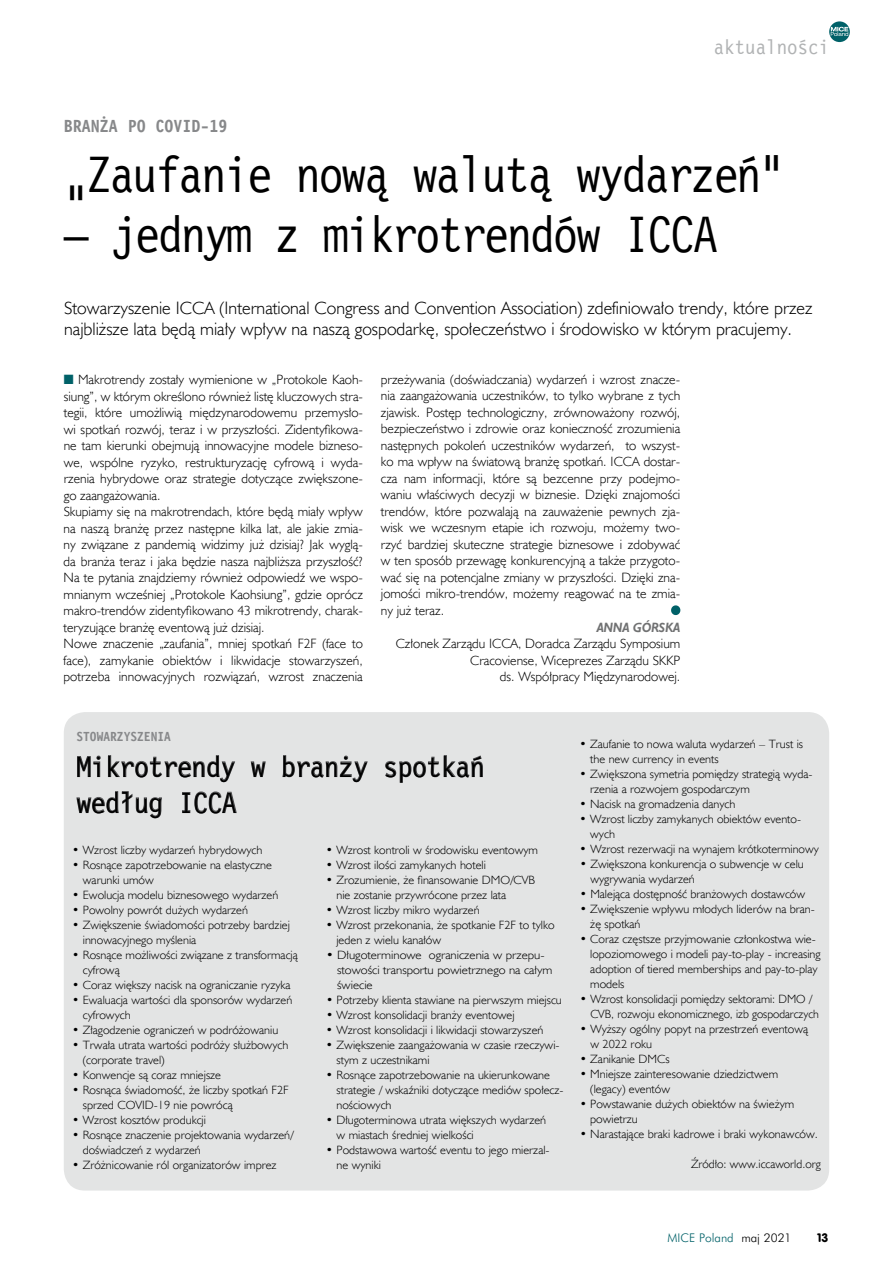
<style>
.page{position:relative;width:893px;height:1263px;background:#fff}
.page>*{position:absolute;margin:0;border:0;box-sizing:border-box;transform-origin:0 0}
.t1{font:52.5px "Lettr Goth 12 EU";letter-spacing:-.04em;color:#000;scale:.95 1}
.t2{font:30px/36px "Lettr Goth 12 EU";letter-spacing:-.02em;color:#000}
.t3{font:21px "Lettr Goth 12 EU";color:#b1b3b4}
.t4{font:18px/21px "Humanst 521 Lt EU";color:#000}
.t5{font:700 18px "Lettr Goth 12 EU";color:#87888a}
.t6{font:13.5px/16.5px "Humanst 521 Lt EU";color:#000}
.t7{font:700 13.5px "Lettr Goth 12 EU";color:#87888a}
.t8{font:italic 700 13.5px "Humanst 521 EU";color:#707172;scale:.9 1}
.t9{font:12px/15px "Humanst 521 Lt EU";color:#000}
.t10{font:12px/15px "Humanst 521 Lt EU";color:#000;scale:1.07 1}
.t11{font:300 12px "Futura PL";color:#006168}
.t12{font:12px "VAG Rounded EU";color:#000}
.s1{color:#006168}
.s2{color:#000}
</style>
<div class="page">
<svg style="left:829px;top:21px;width:21px;height:21px"></svg>
<svg style="left:831px;top:27px;width:17px;height:9px"></svg>
<div style="left:64px;top:712px;width:765px;height:478px;background:#e3e4e4;border-radius:21px"></div>
<svg style="left:250px;top:761px;width:16px;height:16px"></svg>
<svg style="left:282px;top:755px;width:86px;height:27px"></svg>
<svg style="left:385px;top:755px;width:98px;height:28px"></svg>
<svg style="left:76px;top:755px;width:161px;height:64px"></svg>
<svg style="left:671px;top:605px;width:9px;height:10px"></svg>
<h3 class="t3" style="left:714px;top:36px;width:117px">aktualności</h3>
<h3 class="t5" style="left:64px;top:116px;width:165px">BRANŻA PO COVID-19</h3>
<h1 class="t1" style="left:64px;top:145px;width:760px">„Zaufanie nową walutą wydarzeń”</h1>
<h1 class="t1" style="left:64px;top:205px;width:690px">– jednym z mikrotrendów ICCA</h1>
<h3 class="t4" style="left:64px;top:297px;width:750px">Stowarzyszenie ICCA (International Congress and Convention Association) zdefiniowało trendy, które przez najbliższe lata będą miały wpływ na naszą gospodarkę, społeczeństwo i środowisko w którym pracujemy.</h3>
<p class="t6" style="left:64px;top:371px;width:301px"><span class="s1">■</span> Makrotrendy zostały wymienione w „Protokole Kaoh&shy;siung”, w którym określono również listę kluczowych stra&shy;tegii, które umożliwią międzynarodowemu przemysło&shy;wi spotkań rozwój, teraz i w przyszłości. Zidentyfikowa&shy;ne tam kierunki obejmują innowacyjne modele bizneso&shy;we, wspólne ryzyko, restrukturyzację cyfrową i wyda&shy;rzenia hybrydowe oraz strategie dotyczące zwiększone&shy;go zaangażowania.<br>Skupiamy się na makrotrendach, które będą miały wpływ na naszą branżę przez następne kilka lat, ale jakie zmia&shy;ny związane z pandemią widzimy już dzisiaj? Jak wyglą&shy;da branża teraz i jaka będzie nasza najbliższa przyszłość?<br>Na te pytania znajdziemy również odpowiedź we wspo&shy;mnianym wcześniej „Protokole Kaohsiung”, gdzie oprócz makro-trendów zidentyfikowano 43 mikrotrendy, charak&shy;teryzujące branżę eventową już dzisiaj.<br>Nowe znaczenie „zaufania”, mniej spotkań F2F (face to face), zamykanie obiektów i likwidacje stowarzyszeń, potrzeba innowacyjnych rozwiązań, wzrost znaczenia</p>
<p class="t6" style="left:381px;top:371px;width:301px;text-align:justify">przeżywania (doświadczania) wydarzeń i wzrost znacze&shy;nia zaangażowania uczestników, to tylko wybrane z tych zjawisk. Postęp technologiczny, zrównoważony rozwój, bezpieczeństwo i zdrowie oraz konieczność zrozumienia następnych pokoleń uczestników wydarzeń, to wszyst&shy;ko ma wpływ na światową branżę spotkań. ICCA dostar&shy;cza nam informacji, które są bezcenne przy podejmo&shy;waniu właściwych decyzji w biznesie. Dzięki znajomości trendów, które pozwalają na zauważenie pewnych zja&shy;wisk we wczesnym etapie ich rozwoju, możemy two&shy;rzyć bardziej skuteczne strategie biznesowe i zdobywać w ten sposób przewagę konkurencyjną a także przygoto&shy;wać się na potencjalne zmiany w przyszłości. Dzięki zna&shy;jomości mikro-trendów, możemy reagować na te zmia&shy;ny już teraz.</p>
<p class="t8" style="left:597px;top:618px;width:94px">ANNA GÓRSKA</p>
<p class="t6" style="left:396px;top:635px;width:286px;text-align:right">Członek Zarządu ICCA, Doradca Zarządu Symposium<br>Cracoviense, Wiceprezes Zarządu SKKP<br>ds. Współpracy Międzynarodowej.</p>
<p class="t7" style="left:76px;top:728px;width:96px">STOWARZYSZENIA</p>
<h2 class="t2" style="left:76px;top:749px;width:410px">Mikrotrendy w branży spotkań według ICCA</h2>
<p class="t9" style="left:72px;top:842px;width:192px">• Wzrost liczby wydarzeń hybrydowych</p>
<p class="t9" style="left:83px;top:857px;width:190px;text-indent:-11px">• Rosnące zapotrzebowanie na elastyczne warunki umów</p>
<p class="t9" style="left:72px;top:887px;width:208px">• Ewolucja modelu biznesowego wydarzeń</p>
<p class="t9" style="left:72px;top:902px;width:177px">• Powolny powrót dużych wydarzeń</p>
<p class="t9" style="left:83px;top:917px;width:209px;text-indent:-11px">• Zwiększenie świadomości potrzeby bardziej innowacyjnego myślenia</p>
<p class="t9" style="left:83px;top:947px;width:217px;text-indent:-11px">• Rosnące możliwości związane z transformacją cyfrową</p>
<p class="t9" style="left:72px;top:977px;width:220px">• Coraz większy nacisk na ograniczanie ryzyka</p>
<p class="t9" style="left:83px;top:992px;width:211px;text-indent:-11px">• Ewaluacja wartości dla sponsorów wydarzeń cyfrowych</p>
<p class="t9" style="left:72px;top:1022px;width:208px">• Złagodzenie ograniczeń w podróżowaniu</p>
<p class="t9" style="left:83px;top:1037px;width:207px;text-indent:-11px">• Trwała utrata wartości podróży służbowych (corporate travel)</p>
<p class="t9" style="left:72px;top:1067px;width:150px">• Konwencje są coraz mniejsze</p>
<p class="t9" style="left:83px;top:1082px;width:207px;text-indent:-11px">• Rosnąca świadomość, że liczby spotkań F2F sprzed COVID-19 nie powrócą</p>
<p class="t9" style="left:72px;top:1112px;width:135px">• Wzrost kosztów produkcji</p>
<p class="t9" style="left:83px;top:1127px;width:212px;text-indent:-11px">• Rosnące znaczenie projektowania wydarzeń/ doświadczeń z wydarzeń</p>
<p class="t9" style="left:72px;top:1157px;width:206px">• Zróżnicowanie ról organizatorów imprez</p>
<p class="t9" style="left:326px;top:842px;width:214px">• Wzrost kontroli w środowisku eventowym</p>
<p class="t9" style="left:326px;top:857px;width:162px">• Wzrost ilości zamykanych hoteli</p>
<p class="t9" style="left:336px;top:872px;width:200px;text-indent:-11px">• Zrozumienie, że finansowanie DMO/CVB nie zostanie przywrócone przez lata</p>
<p class="t9" style="left:326px;top:902px;width:155px">• Wzrost liczby mikro wydarzeń</p>
<p class="t9" style="left:336px;top:917px;width:220px;text-indent:-11px">• Wzrost przekonania, że spotkanie F2F to tylko jeden z wielu kanałów</p>
<p class="t10" style="left:337px;top:947px;width:203px;text-indent:-11px">• Długoterminowe ograniczenia w przepu&shy;stowości transportu powietrznego na całym świecie</p>
<p class="t9" style="left:326px;top:992px;width:237px">• Potrzeby klienta stawiane na pierwszym miejscu</p>
<p class="t9" style="left:326px;top:1007px;width:190px">• Wzrost konsolidacji branży eventowej</p>
<p class="t9" style="left:326px;top:1022px;width:219px">• Wzrost konsolidacji i likwidacji stowarzyszeń</p>
<p class="t9" style="left:337px;top:1037px;width:225px;text-indent:-11px">• Zwiększenie zaangażowania w czasie rzeczywi&shy;stym z uczestnikami</p>
<p class="t9" style="left:337px;top:1067px;width:229px;text-indent:-11px">• Rosnące zapotrzebowanie na ukierunkowane strategie / wskaźniki dotyczące mediów społecz&shy;nościowych</p>
<p class="t9" style="left:337px;top:1112px;width:211px;text-indent:-11px">• Długoterminowa utrata większych wydarzeń w miastach średniej wielkości</p>
<p class="t9" style="left:336px;top:1142px;width:215px;text-indent:-11px">• Podstawowa wartość eventu to jego mierzal&shy;ne wyniki</p>
<p class="t9" style="left:590px;top:736px;width:214px;text-indent:-11px">• Zaufanie to nowa waluta wydarzeń – Trust is the new currency in events</p>
<p class="t9" style="left:590px;top:766px;width:224px;text-indent:-11px">• Zwiększona symetria pomiędzy strategią wyda&shy;rzenia a rozwojem gospodarczym</p>
<p class="t9" style="left:580px;top:796px;width:157px">• Nacisk na gromadzenia danych</p>
<p class="t9" style="left:590px;top:811px;width:212px;text-indent:-11px">• Wzrost liczby zamykanych obiektów evento&shy;wych</p>
<p class="t9" style="left:580px;top:841px;width:241px">• Wzrost rezerwacji na wynajem krótkoterminowy</p>
<p class="t9" style="left:590px;top:856px;width:215px;text-indent:-11px">• Zwiększona konkurencja o subwencje w celu wygrywania wydarzeń</p>
<p class="t9" style="left:580px;top:886px;width:227px">• Malejąca dostępność branżowych dostawców</p>
<p class="t9" style="left:590px;top:901px;width:226px;text-indent:-11px">• Zwiększenie wpływu młodych liderów na bran&shy;żę spotkań</p>
<p class="t9" style="left:590px;top:931px;width:232px;text-indent:-11px">• Coraz częstsze przyjmowanie członkostwa wie&shy;lopoziomowego i modeli pay-to-play - increasing adoption of tiered memberships and pay-to-play models</p>
<p class="t9" style="left:590px;top:991px;width:230px;text-indent:-11px">• Wzrost konsolidacji pomiędzy sektorami: DMO /<br>CVB, rozwoju ekonomicznego, izb gospodarczych</p>
<p class="t9" style="left:590px;top:1021px;width:219px;text-indent:-11px">• Wyższy ogólny popyt na przestrzeń eventową w 2022 roku</p>
<p class="t9" style="left:580px;top:1051px;width:91px">• Zanikanie DMCs</p>
<p class="t9" style="left:590px;top:1066px;width:189px;text-indent:-11px">• Mniejsze zainteresowanie dziedzictwem (legacy) eventów</p>
<p class="t9" style="left:590px;top:1096px;width:206px;text-indent:-11px">• Powstawanie dużych obiektów na świeżym powietrzu</p>
<p class="t9" style="left:580px;top:1126px;width:240px">• Narastające braki kadrowe i braki wykonawców.</p>
<p class="t9" style="left:691px;top:1156px;width:131px">Źródło: www.iccaworld.org</p>
<p class="t11" style="left:668px;top:1230px;width:125px">MICE Poland <span class="s2">maj 2021</span></p>
<p class="t12" style="left:818px;top:1230px;width:12px">13</p>
</div>
